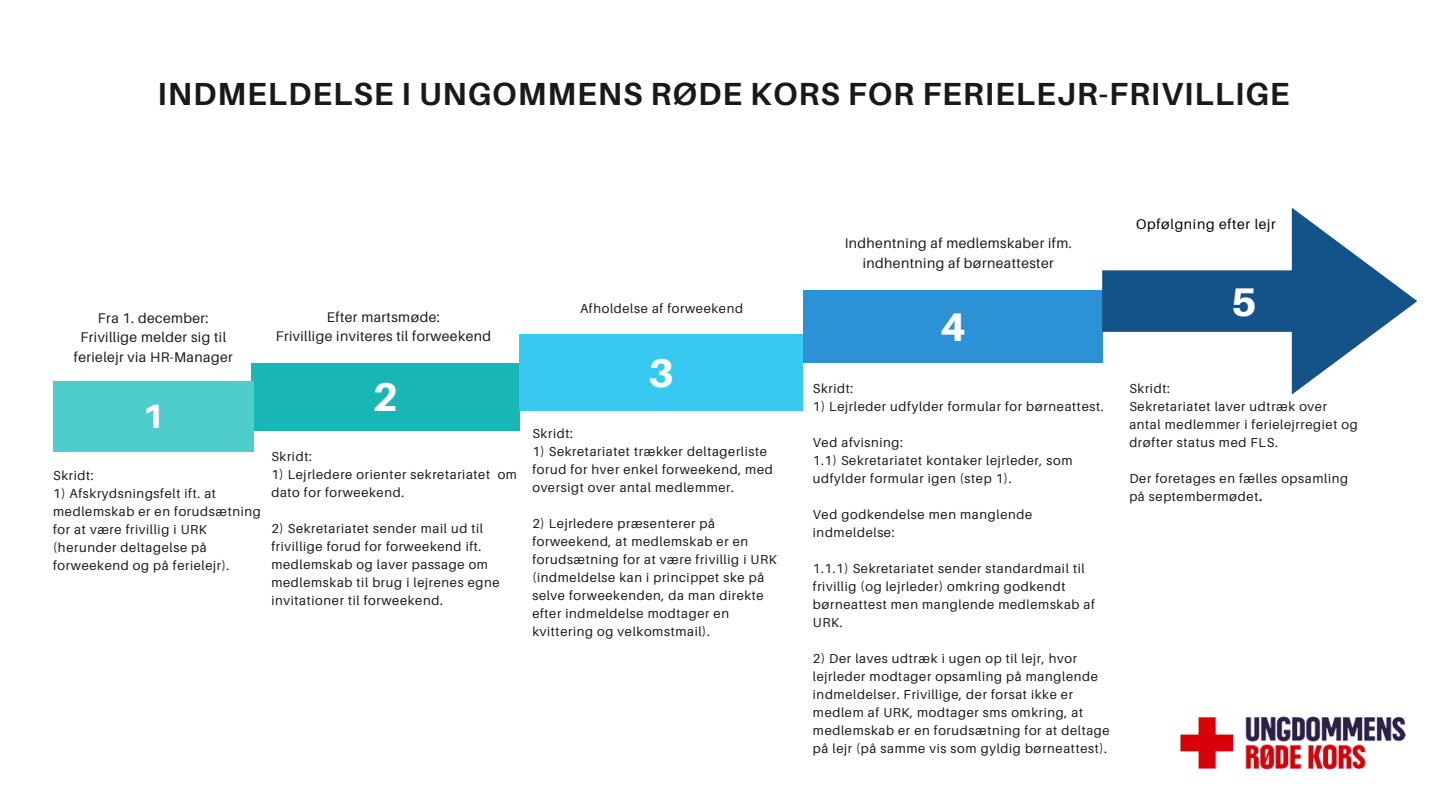
<style>
.page{position:relative;width:1440px;height:810px;background:#fff}
.page>*{position:absolute;margin:0;border:0;box-sizing:border-box;transform-origin:0 0}
.t1{font:800 40px "Aileron";color:#fff}
.t2{font:800 34px "Aileron";color:#fff}
.t3{font:700 32px "Aileron";letter-spacing:.03em;color:#191919}
.t4{font:14px/19.5px "Aileron";letter-spacing:.03em;color:#191919;text-align:center}
.t5{font:14px "Aileron";letter-spacing:.05em;color:#000}
.t6{font:13px/18px "Aileron";letter-spacing:.05em;color:#191919}
.s1{font-weight:700}
</style>
<div class="page">
<div style="left:251px;top:363px;width:268px;height:67px;background:#18b6b4"></div>
<div style="left:520px;top:335px;width:283px;height:76px;background:#37c9ef"></div>
<div style="left:803px;top:290px;width:300px;height:73px;background:#2c92d5"></div>
<svg style="left:1102px;top:208px;width:315px;height:187px"></svg>
<div style="left:53px;top:381px;width:200px;height:71px;background:#4fcdcc"></div>
<img style="left:1179px;top:716px;width:227px;height:54px">
<p class="t3" style="left:158px;top:74px;width:1134px">INDMELDELSE I UNGOMMENS RØDE KORS FOR FERIELEJR-FRIVILLIGE</p>
<p class="t4" style="left:98px;top:308px;width:112px">Fra 1. december:</p>
<p class="t4" style="left:74px;top:327px;width:160px">Frivillige melder sig til ferielejr via HR-Manager</p>
<p class="t2" style="left:142px;top:395px;width:23px">1</p>
<p class="t6" style="left:53px;top:466px;width:42px">Skridt:</p>
<p class="t6" style="left:53px;top:484px;width:209px">1) Afskrydsningsfelt ift. at medlemskab er en forudsætning for at være frivillig i URK (herunder deltagelse på forweekend og på ferielejr).</p>
<p class="t4" style="left:327px;top:307px;width:115px">Efter martsmøde:</p>
<p class="t4" style="left:276px;top:326px;width:217px">Frivillige inviteres til forweekend</p>
<h1 class="t1" style="left:373px;top:372px;width:27px">2</h1>
<p class="t6" style="left:271px;top:447px;width:42px">Skridt:</p>
<p class="t6" style="left:271px;top:465px;width:247px">1) Lejrledere orienter sekretariatet om dato for forweekend.</p>
<p class="t6" style="left:271px;top:519px;width:230px">2) Sekretariatet sender mail ud til frivillige forud for forweekend ift. medlemskab og laver passage om medlemskab til brug i lejrenes egne invitationer til forweekend.</p>
<p class="t6" style="left:580px;top:299px;width:165px">Afholdelse af forweekend</p>
<p class="t1" style="left:649px;top:348px;width:27px">3</p>
<p class="t6" style="left:532px;top:424px;width:42px">Skridt:</p>
<p class="t6" style="left:532px;top:442px;width:242px">1) Sekretariatet trækker deltagerliste forud for hver enkel forweekend, med oversigt over antal medlemmer.</p>
<p class="t6" style="left:532px;top:514px;width:246px">2) Lejrledere præsenterer på forweekend, at medlemskab er en forudsætning for at være frivillig i URK (indmeldelse kan i princippet ske på selve forweekenden, da man direkte efter indmeldelse modtager en kvittering og velkomstmail).</p>
<p class="t4" style="left:845px;top:233px;width:229px">Indhentning af medlemskaber ifm. indhentning af børneattester</p>
<p class="t1" style="left:940px;top:302px;width:27px">4</p>
<p class="t6" style="left:813px;top:380px;width:42px">Skridt:</p>
<p class="t6" style="left:813px;top:398px;width:292px">1) Lejrleder udfylder formular for børneattest.</p>
<p class="t6" style="left:813px;top:434px;width:92px">Ved afvisning:</p>
<p class="t6" style="left:813px;top:452px;width:261px">1.1) Sekretariatet kontaker lejrleder, som udfylder formular igen (step 1).</p>
<p class="t6" style="left:813px;top:506px;width:221px">Ved godkendelse men manglende indmeldelse:</p>
<p class="t6" style="left:813px;top:560px;width:284px">1.1.1) Sekretariatet sender standardmail til frivillig (og lejrleder) omkring godkendt børneattest men manglende medlemskab af URK.</p>
<p class="t6" style="left:813px;top:650px;width:298px">2) Der laves udtræk i ugen op til lejr, hvor lejrleder modtager opsamling på manglende indmeldelser. Frivillige, der forsat ikke er medlem af URK, modtager sms omkring, at medlemskab er en forudsætning for at deltage på lejr (på samme vis som gyldig børneattest).</p>
<p class="t5" style="left:1136px;top:215px;width:141px">Opfølgning efter lejr</p>
<p class="t1" style="left:1231px;top:277px;width:27px">5</p>
<p class="t6" style="left:1129px;top:380px;width:42px">Skridt:</p>
<p class="t6" style="left:1129px;top:398px;width:230px">Sekretariatet laver udtræk over antal medlemmer i ferielejrregiet og drøfter status med FLS.</p>
<p class="t6" style="left:1129px;top:470px;width:220px">Der foretages en fælles opsamling på septembermødet<span class="s1">.</span></p>
</div>
